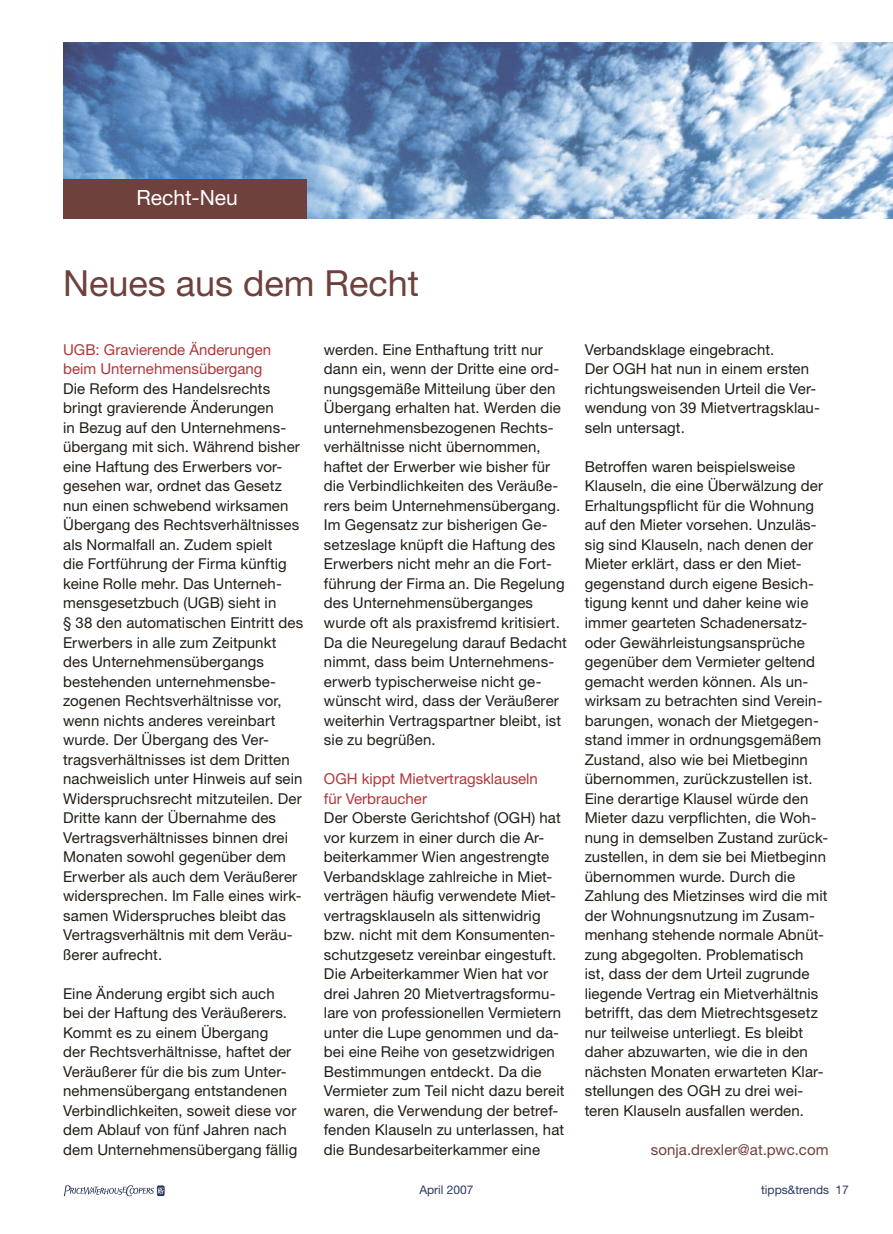
<style>
.page{position:relative;width:893px;height:1234px;background:#fff}
.page>*{position:absolute;margin:0;border:0;box-sizing:border-box;transform-origin:0 0}
.t1{font:36px "Helvetica Neue LT Std";color:#6f413d}
.t2{font:21px "Helvetica Neue LT Std";color:#fff}
.t3{font:15px/19.5px "Helvetica Neue LT Std";letter-spacing:.005em;color:#231d16}
.t4{font:15px/19.5px "Helvetica Neue LT Std";color:#b2363a}
.t5{font:15px "Helvetica Neue LT Std";letter-spacing:.005em;color:#6f413d}
.t6{font:12px "Helvetica Neue LT Std";color:#2b3a60}
</style>
<div class="page">
<svg style="left:64px;top:1185px;width:101px;height:10px"></svg>
<img style="left:63px;top:43px;width:830px;height:175px">
<div style="left:63px;top:179px;width:244px;height:39px;background:#6f413d"></div>
<h2 class="t2" style="left:136px;top:185px;width:103px">Recht-Neu</h2>
<h1 class="t1" style="left:63px;top:262px;width:358px">Neues aus dem Recht</h1>
<p class="t4" style="left:63px;top:339px;width:210px">UGB: Gravierende Änderungen beim Unternehmensübergang</p>
<p class="t3" style="left:63px;top:378px;width:242px">Die Reform des Handelsrechts bringt gravierende Änderungen<br>in Bezug auf den Unternehmens&shy;übergang mit sich. Während bisher eine Haftung des Erwerbers vor&shy;gesehen war, ordnet das Gesetz nun einen schwebend wirksamen<br>Übergang des Rechtsverhältnisses als Normalfall an. Zudem spielt<br>die Fortführung der Firma künftig keine Rolle mehr. Das Unterneh&shy;mensgesetzbuch (UGB) sieht in<br>§ 38 den automatischen Eintritt des<br>Erwerbers in alle zum Zeitpunkt des Unternehmensübergangs bestehenden unternehmensbe&shy;zogenen Rechtsverhältnisse vor, wenn nichts anderes vereinbart wurde. Der Übergang des Ver&shy;tragsverhältnisses ist dem Dritten nachweislich unter Hinweis auf sein<br>Widerspruchsrecht mitzuteilen. Der<br>Dritte kann der Übernahme des<br>Vertragsverhältnisses binnen drei<br>Monaten sowohl gegenüber dem<br>Erwerber als auch dem Veräußerer widersprechen. Im Falle eines wirk&shy;samen Widerspruches bleibt das<br>Vertragsverhältnis mit dem Veräu&shy;ßerer aufrecht.</p>
<p class="t3" style="left:63px;top:983px;width:236px">Eine Änderung ergibt sich auch bei der Haftung des Veräußerers.<br>Kommt es zu einem Übergang<br>der Rechtsverhältnisse, haftet der<br>Veräußerer für die bis zum Unter&shy;nehmensübergang entstandenen<br>Verbindlichkeiten, soweit diese vor dem Ablauf von fünf Jahren nach dem Unternehmensübergang fällig</p>
<p class="t3" style="left:324px;top:339px;width:244px">werden. Eine Enthaftung tritt nur dann ein, wenn der Dritte eine ord&shy;nungsgemäße Mitteilung über den Übergang erhalten hat. Werden die unternehmensbezogenen Rechts&shy;verhältnisse nicht übernommen, haftet der Erwerber wie bisher für die Verbindlichkeiten des Veräuße&shy;rers beim Unternehmensübergang.<br>Im Gegensatz zur bisherigen Ge&shy;setzeslage knüpft die Haftung des Erwerbers nicht mehr an die Fort&shy;führung der Firma an. Die Regelung des Unternehmensüberganges wurde oft als praxisfremd kritisiert.<br>Da die Neuregelung darauf Bedacht nimmt, dass beim Unternehmens&shy;erwerb typischerweise nicht ge&shy;wünscht wird, dass der Veräußerer weiterhin Vertragspartner bleibt, ist sie zu begrüßen.</p>
<p class="t4" style="left:324px;top:768px;width:215px">OGH kippt Mietvertragsklauseln für Verbraucher</p>
<p class="t3" style="left:324px;top:807px;width:242px">Der Oberste Gerichtshof (OGH) hat vor kurzem in einer durch die Ar&shy;beiterkammer Wien angestrengte Verbandsklage zahlreiche in Miet&shy;verträgen häufig verwendete Miet&shy;vertragsklauseln als sittenwidrig bzw. nicht mit dem Konsumenten&shy;schutzgesetz vereinbar eingestuft.<br>Die Arbeiterkammer Wien hat vor drei Jahren 20 Mietvertragsformu&shy;lare von professionellen Vermietern unter die Lupe genommen und da&shy;bei eine Reihe von gesetzwidrigen Bestimmungen entdeckt. Da die Vermieter zum Teil nicht dazu bereit waren, die Verwendung der betref&shy;fenden Klauseln zu unterlassen, hat die Bundesarbeiterkammer eine</p>
<p class="t3" style="left:585px;top:339px;width:237px">Verbandsklage eingebracht.<br>Der OGH hat nun in einem ersten richtungsweisenden Urteil die Ver&shy;wendung von 39 Mietvertragsklau&shy;seln untersagt.</p>
<p class="t3" style="left:585px;top:456px;width:244px">Betroffen waren beispielsweise Klauseln, die eine Überwälzung der Erhaltungspflicht für die Wohnung auf den Mieter vorsehen. Unzuläs&shy;sig sind Klauseln, nach denen der Mieter erklärt, dass er den Miet&shy;gegenstand durch eigene Besich&shy;tigung kennt und daher keine wie immer gearteten Schadenersatz&shy;oder Gewährleistungsansprüche gegenüber dem Vermieter geltend gemacht werden können. Als un&shy;wirksam zu betrachten sind Verein&shy;barungen, wonach der Mietgegen&shy;stand immer in ordnungsgemäßem Zustand, also wie bei Mietbeginn übernommen, zurückzustellen ist.<br>Eine derartige Klausel würde den Mieter dazu verpflichten, die Woh&shy;nung in demselben Zustand zurück&shy;zustellen, in dem sie bei Mietbeginn übernommen wurde. Durch die Zahlung des Mietzinses wird die mit der Wohnungsnutzung im Zusam&shy;menhang stehende normale Abnüt&shy;zung abgegolten. Problematisch<br>ist, dass der dem Urteil zugrunde liegende Vertrag ein Mietverhältnis betrifft, das dem Mietrechtsgesetz nur teilweise unterliegt. Es bleibt daher abzuwarten, wie die in den nächsten Monaten erwarteten Klar&shy;stellungen des OGH zu drei wei&shy;teren Klauseln ausfallen werden.</p>
<p class="t5" style="left:651px;top:1140px;width:179px">sonja.drexler@at.pwc.com</p>
<p class="t6" style="left:419px;top:1182px;width:56px">April 2007</p>
<p class="t6" style="left:761px;top:1182px;width:89px">tipps&amp;trends 17</p>
</div>
